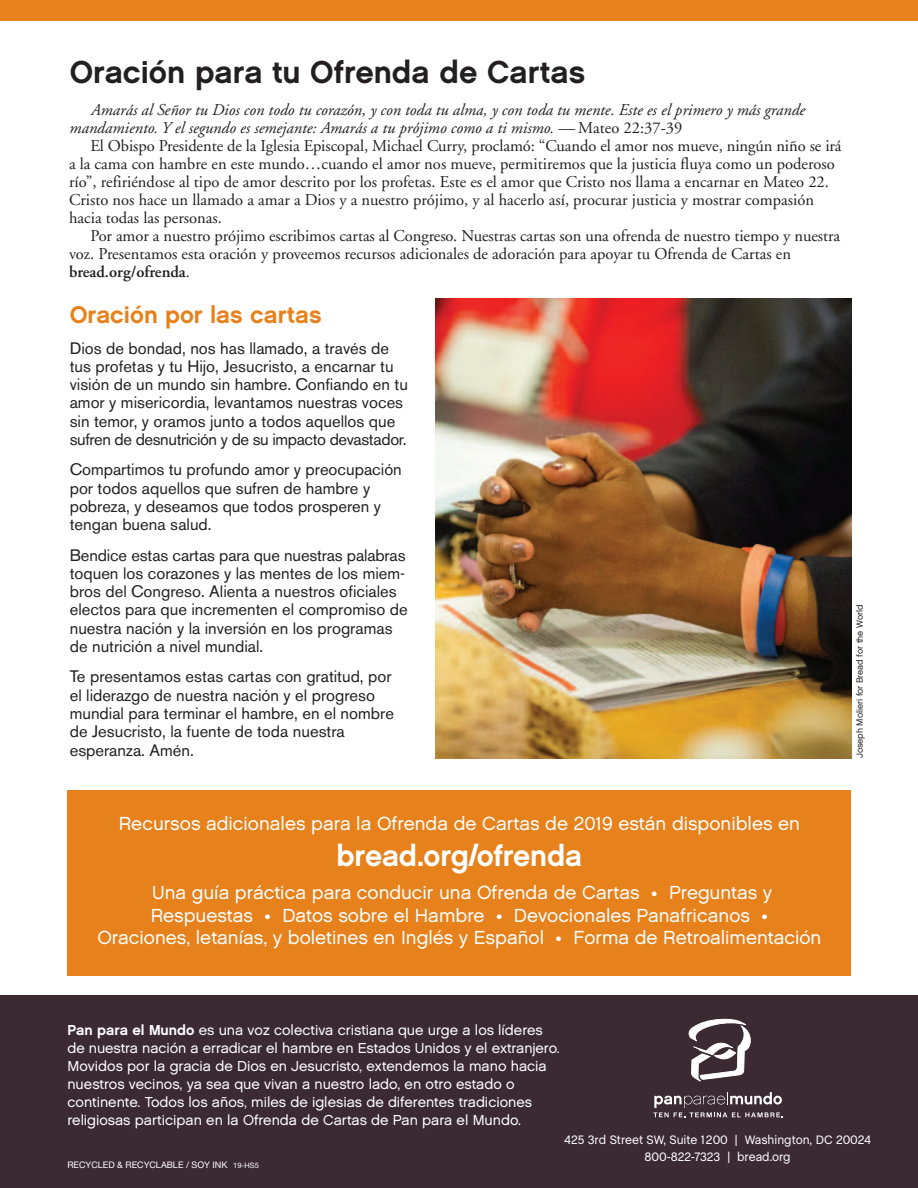
<style>
.page{position:relative;width:918px;height:1188px;background:#fff}
.page>*{position:absolute;margin:0;border:0;box-sizing:border-box;transform-origin:0 0}
.t1{font:31.5px "Chalet New York Nineteen Sixty";color:#231f20}
.t2{font:30px "Chalet New York Nineteen Sixty";letter-spacing:-.005em;color:#fff}
.t3{font:24px "Chalet New York Nineteen Sixty";color:#e6811b}
.t4{font:18.9px/22.5px "Chalet London Nineteen Sixty";color:#fff;text-align:center}
.t5{font:16.5px/18.3px "Akzidenz Grotesk BE";color:#231f20}
.t6{font:16.5px/18px "Adobe Garamond";color:#231f20}
.t7{font:italic 16.5px/18px "Adobe Garamond";color:#231f20}
.t8{font:14.4px/18px "Chalet London Nineteen Sixty";color:#fff}
.t9{font:12.45px/16.5px "Chalet";letter-spacing:-.005em;color:#fff;text-align:center}
.t10{font:9px "Helvetica Neue";color:#fff}
.t11{font:9px "Chalet London Nineteen Sixty";letter-spacing:-.005em;color:#231f20}
.s1{font-style:normal}
.s2{font-weight:600}
.s3{font-size:22.5px}
.s4{font-family:"Chalet New York Nineteen Sixty"}
.s5{font-size:7.5px}
</style>
<div class="page">
<div style="left:0;top:995px;width:918px;height:193px;background:#3b2a32"></div>
<img style="left:436px;top:299px;width:415px;height:460px">
<div style="left:68px;top:791px;width:783px;height:185px;background:#e6811b"></div>
<div style="left:0;top:0;width:918px;height:21px;background:#e6811b"></div>
<svg style="left:688px;top:1019px;width:63px;height:63px"></svg>
<svg style="left:654px;top:1092px;width:129px;height:25px"></svg>
<h1 class="t1" style="left:70px;top:52px;width:517px">Oración para tu Ofrenda de Cartas</h1>
<p class="t7" style="left:69px;top:103px;width:737px;text-indent:22px">Amarás al Señor tu Dios con todo tu corazón, y con toda tu alma, y con toda tu mente. Este es el primero y más grande mandamiento. Y el segundo es semejante: Amarás a tu prójimo como a ti mismo. — <span class="s1">Mateo 22:37-39</span></p>
<p class="t6" style="left:69px;top:139px;width:774px;text-indent:22px">El Obispo Presidente de la Iglesia Episcopal, Michael Curry, proclamó: “Cuando el amor nos mueve, ningún niño se irá a la cama con hambre en este mundo…cuando el amor nos mueve, permitiremos que la justicia fluya como un poderoso río”, refiriéndose al tipo de amor descrito por los profetas. Este es el amor que Cristo nos llama a encarnar en Mateo 22.<br>Cristo nos hace un llamado a amar a Dios y a nuestro prójimo, y al hacerlo así, procurar justicia y mostrar compasión hacia todas las personas.</p>
<p class="t6" style="left:69px;top:229px;width:773px;text-indent:22px">Por amor a nuestro prójimo escribimos cartas al Congreso. Nuestras cartas son una ofrenda de nuestro tiempo y nuestra voz. Presentamos esta oración y proveemos recursos adicionales de adoración para apoyar tu Ofrenda de Cartas en <span class="s2">bread.org/ofrenda</span>.</p>
<h3 class="t3" style="left:70px;top:300px;width:253px">Oración por las cartas</h3>
<p class="t5" style="left:70px;top:340px;width:340px">Dios de bondad, nos has llamado, a través de tus profetas y tu Hijo, Jesucristo, a encarnar tu visión de un mundo sin hambre. Confiando en tu amor y misericordia, levantamos nuestras voces sin temor, y oramos junto a todos aquellos que sufren de desnutrición y de su impacto devastador.</p>
<p class="t5" style="left:70px;top:462px;width:334px">Compartimos tu profundo amor y preocupación por todos aquellos que sufren de hambre y pobreza, y deseamos que todos prosperen y tengan buena salud.</p>
<p class="t5" style="left:70px;top:547px;width:339px">Bendice estas cartas para que nuestras palabras toquen los corazones y las mentes de los miem&shy;bros del Congreso. Alienta a nuestros oficiales electos para que incrementen el compromiso de nuestra nación y la inversión en los programas de nutrición a nivel mundial.</p>
<p class="t5" style="left:70px;top:669px;width:326px">Te presentamos estas cartas con gratitud, por el liderazgo de nuestra nación y el progreso mundial para terminar el hambre, en el nombre de Jesucristo, la fuente de toda nuestra esperanza. Amén.</p>
<p class="t11" style="left:854px;top:758px;width:155px;rotate:-90deg">Joseph Molieri for Bread for the World</p>
<p class="t4" style="left:119px;top:812px;width:683px">Recursos adicionales para la Ofrenda de Cartas de 2019 están disponibles en</p>
<h2 class="t2" style="left:337px;top:837px;width:247px">bread.org/ofrenda</h2>
<p class="t4" style="left:97px;top:881px;width:726px">Una guía práctica para conducir una Ofrenda de Cartas <span class="s3">•</span> Preguntas y<br>Respuestas <span class="s3">•</span> Datos sobre el Hambre <span class="s3">•</span> Devocionales Panafricanos <span class="s3">•<br></span>Oraciones, letanías, y boletines en Inglés y Español <span class="s3">•</span> Forma de Retroalimentación</p>
<p class="t8" style="left:67px;top:1020px;width:494px"><span class="s4">Pan para el Mundo</span> es una voz colectiva cristiana que urge a los líderes de nuestra nación a erradicar el hambre en Estados Unidos y el extranjero.<br>Movidos por la gracia de Dios en Jesucristo, extendemos la mano hacia nuestros vecinos, ya sea que vivan a nuestro lado, en otro estado o continente. Todos los años, miles de iglesias de diferentes tradiciones religiosas participan en la Ofrenda de Cartas de Pan para el Mundo.</p>
<p class="t10" style="left:68px;top:1162px;width:193px">RECYCLED &amp; RECYCLABLE / SOY INK <span class="s5">19-HS5</span></p>
<p class="t9" style="left:564px;top:1133px;width:308px">425 3rd Street SW, Suite 1200 | Washington, DC 20024<br>800-822-7323 | bread.org</p>
</div>
